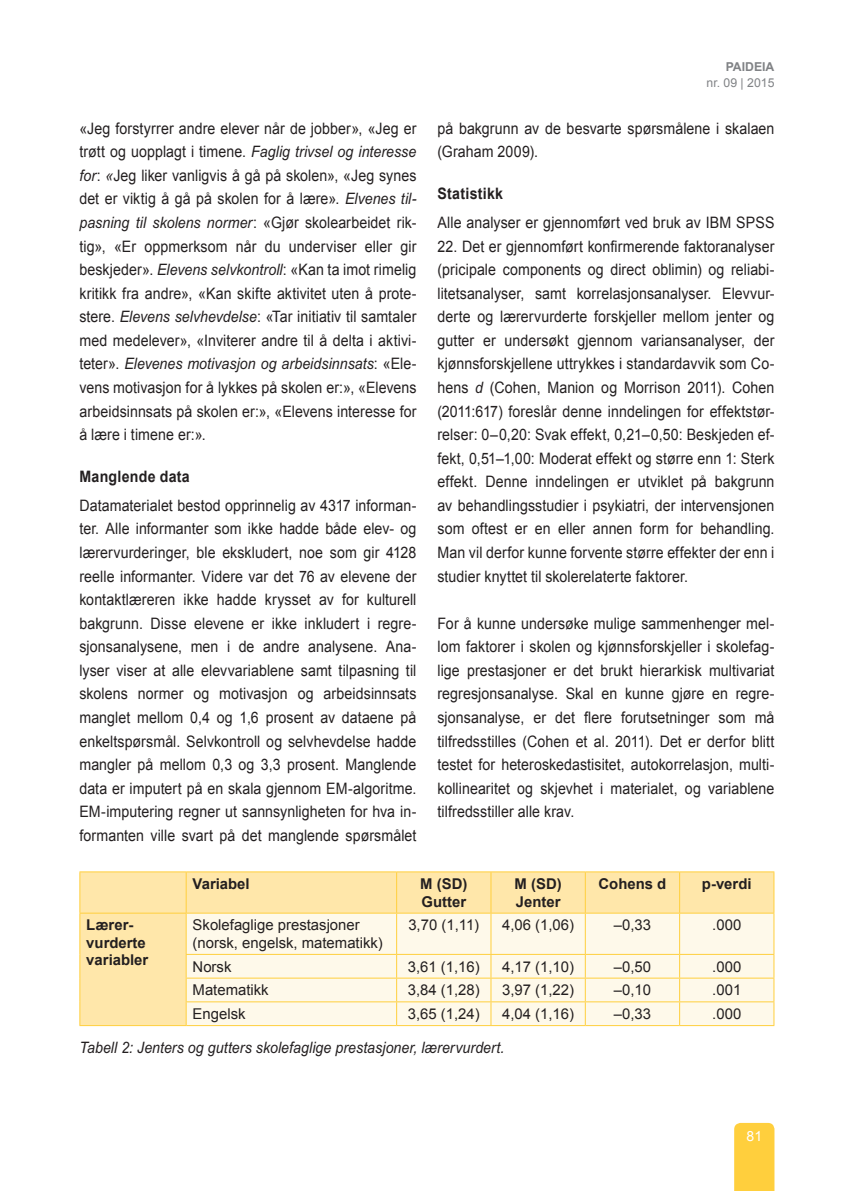
<style>
.page{position:relative;width:844px;height:1191px;background:#fff}
.page>*{position:absolute;margin:0;border:0;box-sizing:border-box;transform-origin:0 0}
.Brød_DK{font:15.75px/23.6px "Arial";letter-spacing:.005em;color:#231f20;text-align:justify;scale:.9 1}
.Brød_DK-2{font:italic 15.75px "Arial";letter-spacing:.005em;color:#231f20;scale:.9 1}
.Mellemrubrik_1_DK{font:700 15.75px "Arial";letter-spacing:.02em;color:#231f20;scale:.9 1}
.t1{font:14.88px "Arial";color:#231f20}
.t2{font:700 14.88px/17.5px "Arial";color:#231f20}
.t3{font:14px "Arial";color:#fff}
.t4{font:12.25px "Arial";color:#808285}
.t5{font:700 12.25px "Arial";color:#808285}
.s1{font-style:italic}
</style>
<div class="page">
<div style="left:734px;top:1123px;width:40px;height:68px;background:#ffcf3d"></div>
<div style="left:80px;top:872px;width:693px;height:153px;background:#ffe7aa"></div>
<div style="left:187px;top:913px;width:586px;height:112px;background:#fef9ea"></div>
<hr style="left:79px;top:871px;width:107px;height:1px;background:#ffcf3d">
<hr style="left:79px;top:872px;width:1px;height:40px;background:#ffcf3d">
<hr style="left:186px;top:871px;width:210px;height:1px;background:#ffcf3d">
<hr style="left:186px;top:872px;width:1px;height:40px;background:#ffcf3d">
<hr style="left:396px;top:871px;width:95px;height:1px;background:#ffcf3d">
<hr style="left:396px;top:872px;width:1px;height:40px;background:#ffcf3d">
<hr style="left:491px;top:871px;width:94px;height:1px;background:#ffcf3d">
<hr style="left:490px;top:872px;width:1px;height:40px;background:#ffcf3d">
<hr style="left:585px;top:871px;width:94px;height:1px;background:#ffcf3d">
<hr style="left:584px;top:872px;width:1px;height:40px;background:#ffcf3d">
<hr style="left:679px;top:871px;width:95px;height:1px;background:#ffcf3d">
<hr style="left:679px;top:872px;width:1px;height:40px;background:#ffcf3d">
<hr style="left:773px;top:872px;width:1px;height:40px;background:#ffcf3d">
<hr style="left:79px;top:912px;width:107px;height:1px;background:#ffcf3d">
<hr style="left:79px;top:913px;width:1px;height:41px;background:#ffcf3d">
<svg style="left:79px;top:954px;width:1px;height:71px"></svg>
<hr style="left:79px;top:1025px;width:107px;height:1px;background:#ffcf3d">
<hr style="left:186px;top:912px;width:210px;height:1px;background:#ffcf3d">
<hr style="left:186px;top:913px;width:1px;height:41px;background:#ffcf3d">
<hr style="left:396px;top:912px;width:95px;height:1px;background:#ffcf3d">
<hr style="left:396px;top:913px;width:1px;height:41px;background:#ffcf3d">
<hr style="left:491px;top:912px;width:94px;height:1px;background:#ffcf3d">
<hr style="left:490px;top:913px;width:1px;height:41px;background:#ffcf3d">
<hr style="left:585px;top:912px;width:94px;height:1px;background:#ffcf3d">
<hr style="left:584px;top:913px;width:1px;height:41px;background:#ffcf3d">
<hr style="left:679px;top:912px;width:95px;height:1px;background:#ffcf3d">
<hr style="left:679px;top:913px;width:1px;height:41px;background:#ffcf3d">
<hr style="left:773px;top:913px;width:1px;height:41px;background:#ffcf3d">
<hr style="left:186px;top:954px;width:210px;height:1px;background:#ffcf3d">
<hr style="left:396px;top:954px;width:95px;height:1px;background:#ffcf3d">
<hr style="left:491px;top:954px;width:94px;height:1px;background:#ffcf3d">
<hr style="left:585px;top:954px;width:94px;height:1px;background:#ffcf3d">
<hr style="left:679px;top:954px;width:95px;height:1px;background:#ffcf3d">
<hr style="left:186px;top:977px;width:210px;height:1px;background:#ffcf3d">
<hr style="left:396px;top:977px;width:95px;height:1px;background:#ffcf3d">
<hr style="left:491px;top:977px;width:94px;height:1px;background:#ffcf3d">
<hr style="left:585px;top:977px;width:94px;height:1px;background:#ffcf3d">
<hr style="left:679px;top:977px;width:95px;height:1px;background:#ffcf3d">
<hr style="left:186px;top:1001px;width:210px;height:1px;background:#ffcf3d">
<svg style="left:186px;top:954px;width:1px;height:71px"></svg>
<hr style="left:396px;top:1001px;width:95px;height:1px;background:#ffcf3d">
<svg style="left:396px;top:954px;width:1px;height:71px"></svg>
<hr style="left:491px;top:1001px;width:94px;height:1px;background:#ffcf3d">
<svg style="left:490px;top:954px;width:1px;height:71px"></svg>
<hr style="left:585px;top:1001px;width:94px;height:1px;background:#ffcf3d">
<svg style="left:584px;top:954px;width:1px;height:71px"></svg>
<hr style="left:679px;top:1001px;width:95px;height:1px;background:#ffcf3d">
<svg style="left:679px;top:954px;width:1px;height:71px"></svg>
<svg style="left:773px;top:954px;width:1px;height:71px"></svg>
<hr style="left:186px;top:1025px;width:210px;height:1px;background:#ffcf3d">
<hr style="left:396px;top:1025px;width:95px;height:1px;background:#ffcf3d">
<hr style="left:491px;top:1025px;width:94px;height:1px;background:#ffcf3d">
<hr style="left:585px;top:1025px;width:94px;height:1px;background:#ffcf3d">
<hr style="left:679px;top:1025px;width:95px;height:1px;background:#ffcf3d">
<p class="t5" style="left:725px;top:58px;width:50px">PAIDEIA</p>
<p class="t4" style="left:706px;top:74px;width:69px">nr. 09 | 2015</p>
<p class="Brød_DK" style="left:437px;top:117px;width:376px">på bakgrunn av de besvarte spørsmålene i skalaen (Graham 2009).</p>
<p class="Mellemrubrik_1_DK" style="left:437px;top:183px;width:74px">Statistikk</p>
<p class="Brød_DK" style="left:437px;top:211px;width:376px">Alle analyser er gjennomført ved bruk av IBM SPSS</p>
<p class="Brød_DK" style="left:437px;top:234px;width:376px">22. Det er gjennomført konfirmerende faktoranalyser (pricipale components og direct oblimin) og reliabi&shy;litetsanalyser, samt korrelasjonsanalyser. Elevvur&shy;derte og lærervurderte forskjeller mellom jenter og gutter er undersøkt gjennom variansanalyser, der kjønnsforskjellene uttrykkes i standardavvik som Co&shy;hens <span class="s1">d</span> (Cohen, Manion og Morrison 2011). Cohen (2011:617) foreslår denne inndelingen for effektstør&shy;relser: 0–0,20: Svak effekt, 0,21–0,50: Beskjeden ef&shy;fekt, 0,51–1,00: Moderat effekt og større enn 1: Sterk effekt. Denne inndelingen er utviklet på bakgrunn av behandlingsstudier i psykiatri, der intervensjonen som oftest er en eller annen form for behandling.<br>Man vil derfor kunne forvente større effekter der enn i studier knyttet til skolerelaterte faktorer.</p>
<p class="Brød_DK" style="left:437px;top:611px;width:376px">For å kunne undersøke mulige sammenhenger mel&shy;lom faktorer i skolen og kjønnsforskjeller i skolefag&shy;lige prestasjoner er det brukt hierarkisk multivariat regresjonsanalyse. Skal en kunne gjøre en regre&shy;sjonsanalyse, er det flere forutsetninger som må tilfredsstilles (Cohen et al. 2011). Det er derfor blitt testet for heteroskedastisitet, autokorrelasjon, multi&shy;kollinearitet og skjevhet i materialet, og variablene tilfredsstiller alle krav.</p>
<p class="Brød_DK" style="left:79px;top:117px;width:376px">«Jeg forstyrrer andre elever når de jobber», «Jeg er trøtt og uopplagt i timene. <span class="s1">Faglig trivsel og interesse for</span>: <span class="s1">«</span>Jeg liker vanligvis å gå på skolen», «Jeg synes det er viktig å gå på skolen for å lære». <span class="s1">Elvenes til&shy;pasning til skolens normer</span>: «Gjør skolearbeidet rik&shy;tig», «Er oppmerksom når du underviser eller gir beskjeder». <span class="s1">Elevens selvkontroll</span>: «Kan ta imot rimelig kritikk fra andre», «Kan skifte aktivitet uten å prote&shy;stere. <span class="s1">Elevens selvhevdelse</span>: «Tar initiativ til samtaler med medelever», «Inviterer andre til å delta i aktivi&shy;teter». <span class="s1">Elevenes motivasjon og arbeidsinnsats</span>: «Ele&shy;vens motivasjon for å lykkes på skolen er:», «Elevens arbeidsinnsats på skolen er:», «Elevens interesse for å lære i timene er:».</p>
<p class="Mellemrubrik_1_DK" style="left:79px;top:466px;width:124px">Manglende data</p>
<p class="Brød_DK" style="left:79px;top:494px;width:376px">Datamaterialet bestod opprinnelig av 4317 informan&shy;ter. Alle informanter som ikke hadde både elev- og lærervurderinger, ble ekskludert, noe som gir 4128 reelle informanter. Videre var det 76 av elevene der kontaktlæreren ikke hadde krysset av for kulturell bakgrunn. Disse elevene er ikke inkludert i regre&shy;sjonsanalysene, men i de andre analysene. Ana&shy;lyser viser at alle elevvariablene samt tilpasning til skolens normer og motivasjon og arbeidsinnsats manglet mellom 0,4 og 1,6 prosent av dataene på enkeltspørsmål. Selvkontroll og selvhevdelse hadde mangler på mellom 0,3 og 3,3 prosent. Manglende data er imputert på en skala gjennom EM-algoritme.<br>EM-imputering regner ut sannsynligheten for hva in&shy;formanten ville svart på det manglende spørsmålet</p>
<p class="t2" style="left:192px;top:875px;width:59px">Variabel</p>
<p class="t2" style="left:420px;top:875px;width:49px">M (SD)</p>
<p class="t2" style="left:421px;top:893px;width:46px">Gutter</p>
<p class="t2" style="left:514px;top:875px;width:49px">M (SD)</p>
<p class="t2" style="left:515px;top:893px;width:46px">Jenter</p>
<p class="t2" style="left:598px;top:875px;width:69px">Cohens d</p>
<p class="t2" style="left:701px;top:875px;width:51px">p-verdi</p>
<p class="t1" style="left:192px;top:915px;width:169px">Skolefaglige prestasjoner</p>
<p class="t1" style="left:192px;top:933px;width:192px">(norsk, engelsk, matematikk)</p>
<p class="t1" style="left:408px;top:915px;width:72px">3,70 (1,11)</p>
<p class="t1" style="left:502px;top:915px;width:73px">4,06 (1,06)</p>
<p class="t1" style="left:613px;top:915px;width:39px">–0,33</p>
<p class="t1" style="left:712px;top:915px;width:30px">.000</p>
<p class="t2" style="left:86px;top:917px;width:61px">Lærer&shy;vurderte</p>
<p class="t2" style="left:86px;top:952px;width:64px">variabler</p>
<p class="t1" style="left:192px;top:956px;width:40px">Norsk</p>
<p class="t1" style="left:407px;top:956px;width:73px">3,61 (1,16)</p>
<p class="t1" style="left:502px;top:956px;width:73px">4,17 (1,10)</p>
<p class="t1" style="left:613px;top:956px;width:39px">–0,50</p>
<p class="t1" style="left:712px;top:956px;width:30px">.000</p>
<p class="t1" style="left:192px;top:980px;width:78px">Matematikk</p>
<p class="t1" style="left:407px;top:980px;width:73px">3,84 (1,28)</p>
<p class="t1" style="left:502px;top:980px;width:73px">3,97 (1,22)</p>
<p class="t1" style="left:613px;top:980px;width:39px">–0,10</p>
<p class="t1" style="left:712px;top:980px;width:30px">.001</p>
<p class="t1" style="left:192px;top:1004px;width:54px">Engelsk</p>
<p class="t1" style="left:407px;top:1004px;width:73px">3,65 (1,24)</p>
<p class="t1" style="left:502px;top:1004px;width:73px">4,04 (1,16)</p>
<p class="t1" style="left:613px;top:1004px;width:39px">–0,33</p>
<p class="t1" style="left:712px;top:1004px;width:30px">.000</p>
<p class="Brød_DK-2" style="left:79px;top:1038px;width:474px">Tabell 2: Jenters og gutters skolefaglige prestasjoner, lærervurdert.</p>
<p class="t3" style="left:746px;top:1127px;width:17px">81</p>
</div>
